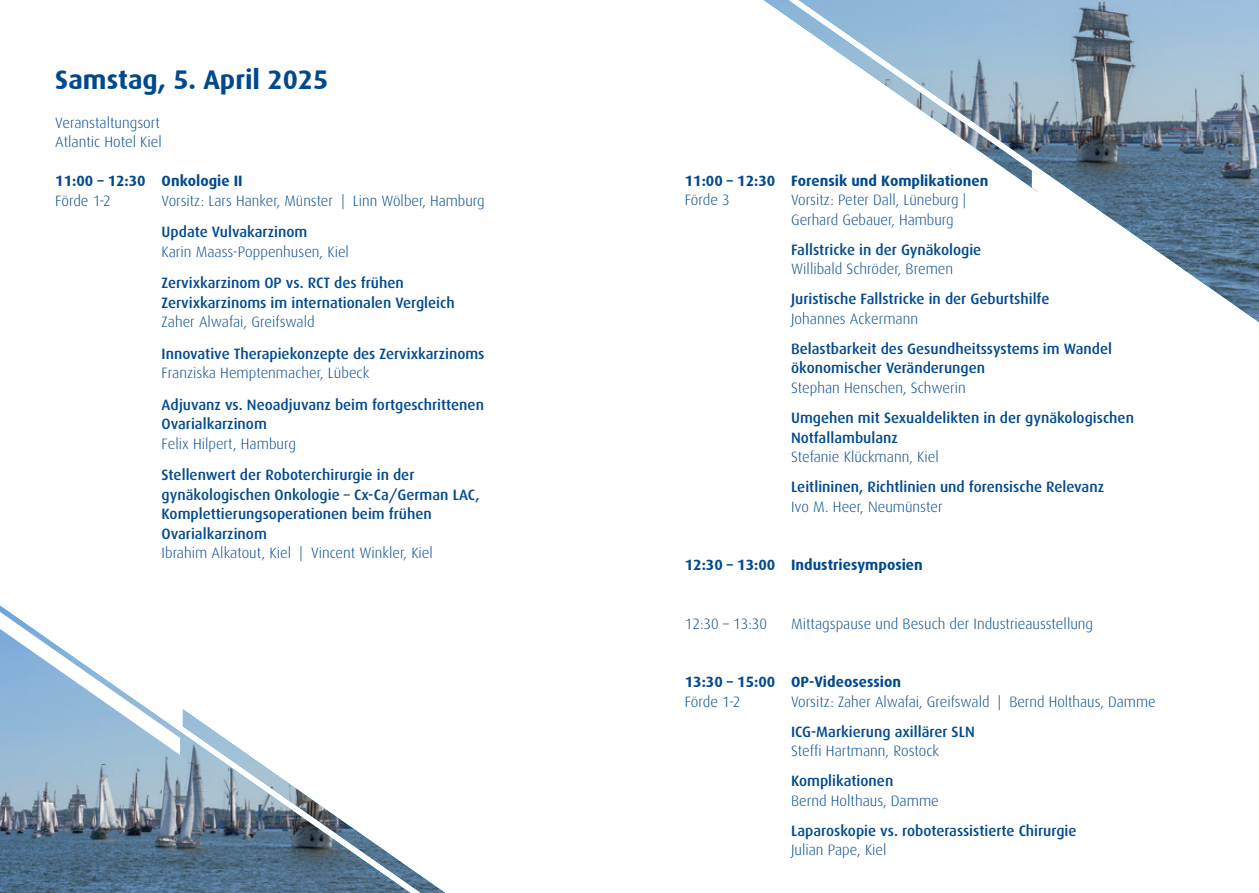
<style>
.page{position:relative;width:1259px;height:893px;background:#fff}
.page>*{position:absolute;margin:0;border:0;box-sizing:border-box;transform-origin:0 0}
.t1{font:700 27px "Dax";color:#01498e}
.t2{font:500 15px/19.5px "Dax";color:#01498e}
.t3{font:300 15px/19.5px "Dax";color:#01498e}
.t4{font:700 15px "Dax";color:#01498e}
</style>
<div class="page">
<img style="left:0;top:709px;width:183px;height:184px">
<img style="left:183px;top:709px;width:263px;height:184px">
<svg style="left:0;top:605px;width:180px;height:150px"></svg>
<svg style="left:764px;top:0;width:495px;height:323px"></svg>
<h1 class="t1" style="left:55px;top:64px;width:274px">Samstag, 5. April 2025</h1>
<p class="t3" style="left:55px;top:113px;width:108px">Veranstaltungsort<br>Atlantic Hotel Kiel</p>
<p class="t4" style="left:55px;top:172px;width:189px">11:00 – 12:30 Onkologie II</p>
<p class="t3" style="left:55px;top:191px;width:57px">Förde 1-2</p>
<p class="t3" style="left:162px;top:191px;width:325px">Vorsitz: Lars Hanker, Münster | Linn Wölber, Hamburg</p>
<p class="t2" style="left:162px;top:222px;width:147px">Update Vulvakarzinom</p>
<p class="t3" style="left:162px;top:242px;width:189px">Karin Maass-Poppenhusen, Kiel</p>
<p class="t2" style="left:162px;top:273px;width:294px">Zervixkarzinom OP vs. RCT des frühen<br>Zervixkarzinoms im internationalen Vergleich</p>
<p class="t3" style="left:162px;top:312px;width:154px">Zaher Alwafai, Greifswald</p>
<p class="t2" style="left:162px;top:344px;width:324px">Innovative Therapiekonzepte des Zervixkarzinoms</p>
<p class="t3" style="left:162px;top:363px;width:209px">Franziska Hemptenmacher, Lübeck</p>
<p class="t2" style="left:162px;top:395px;width:324px">Adjuvanz vs. Neoadjuvanz beim fortgeschrittenen<br>Ovarialkarzinom</p>
<p class="t3" style="left:162px;top:434px;width:136px">Felix Hilpert, Hamburg</p>
<p class="t2" style="left:162px;top:465px;width:319px">Stellenwert der Roboterchirurgie in der gynäkologischen Onkologie – Cx-Ca/German LAC, Komplettierungsoperationen beim frühen Ovarialkarzinom</p>
<p class="t3" style="left:162px;top:543px;width:273px">Ibrahim Alkatout, Kiel | Vincent Winkler, Kiel</p>
<p class="t4" style="left:685px;top:172px;width:305px">11:00 – 12:30 Forensik und Komplikationen</p>
<p class="t3" style="left:685px;top:191px;width:47px">Förde 3</p>
<p class="t3" style="left:791px;top:191px;width:177px">Vorsitz: Peter Dall, Lüneburg |<br>Gerhard Gebauer, Hamburg</p>
<p class="t2" style="left:791px;top:240px;width:192px">Fallstricke in der Gynäkologie</p>
<p class="t3" style="left:791px;top:260px;width:164px">Willibald Schröder, Bremen</p>
<p class="t2" style="left:791px;top:290px;width:260px">Juristische Fallstricke in der Geburtshilfe</p>
<p class="t3" style="left:791px;top:309px;width:128px">Johannes Ackermann</p>
<p class="t2" style="left:791px;top:339px;width:322px">Belastbarkeit des Gesundheitssystems im Wandel ökonomischer Veränderungen</p>
<p class="t3" style="left:791px;top:378px;width:176px">Stephan Henschen, Schwerin</p>
<p class="t2" style="left:791px;top:408px;width:344px">Umgehen mit Sexualdelikten in der gynäkologischen<br>Notfallambulanz</p>
<p class="t3" style="left:791px;top:447px;width:149px">Stefanie Klückmann, Kiel</p>
<p class="t2" style="left:791px;top:477px;width:314px">Leitlininen, Richtlinien und forensische Relevanz</p>
<p class="t3" style="left:791px;top:497px;width:153px">Ivo M. Heer, Neumünster</p>
<p class="t4" style="left:685px;top:556px;width:240px">12:30 – 13:00 Industriesymposien</p>
<p class="t3" style="left:685px;top:614px;width:84px">12:30 – 13:30</p>
<p class="t3" style="left:791px;top:614px;width:303px">Mittagspause und Besuch der Industrieausstellung</p>
<p class="t4" style="left:685px;top:673px;width:218px">13:30 – 15:00 OP-Videosession</p>
<p class="t3" style="left:685px;top:692px;width:57px">Förde 1-2</p>
<p class="t3" style="left:791px;top:692px;width:366px">Vorsitz: Zaher Alwafai, Greifswald | Bernd Holthaus, Damme</p>
<p class="t2" style="left:791px;top:722px;width:185px">ICG-Markierung axillärer SLN</p>
<p class="t3" style="left:791px;top:741px;width:149px">Steffi Hartmann, Rostock</p>
<p class="t2" style="left:791px;top:771px;width:104px">Komplikationen</p>
<p class="t3" style="left:791px;top:791px;width:149px">Bernd Holthaus, Damme</p>
<p class="t2" style="left:791px;top:821px;width:287px">Laparoskopie vs. roboterassistierte Chirurgie</p>
<p class="t3" style="left:791px;top:840px;width:97px">Julian Pape, Kiel</p>
</div>
